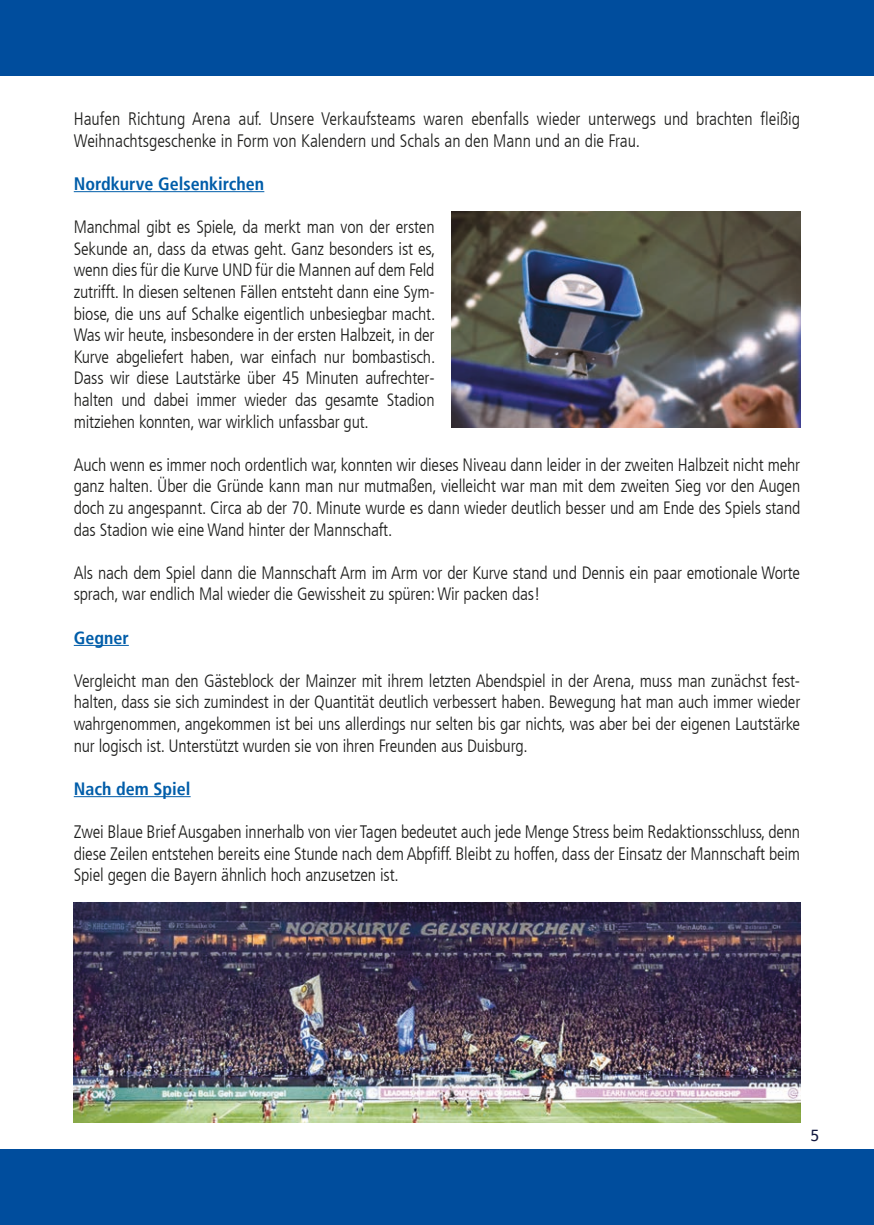
<style>
.page{position:relative;width:874px;height:1225px;background:#fff}
.page>*{position:absolute;margin:0;border:0;box-sizing:border-box;transform-origin:0 0}
._01_Fliestext{font:300 condensed 18px/21.6px "Frutiger LT";color:#1d1d1b}
._03_Subheadline_Rubr{font:700 condensed 18px "Frutiger LT";color:#005da9}
._01_Fliestext-2{font:300 condensed 17.8px/21.6px "Frutiger LT";letter-spacing:-.01em;color:#1d1d1b;text-align:justify}
._03_Subheadline_Rubr-2{font:700 condensed 17.8px "Frutiger LT";color:#005da9}
.t1{font:16px "Steinem";color:#131940}
</style>
<div class="page">
<hr style="left:74px;top:191px;width:190px;height:1px;background:#005da9">
<hr style="left:74px;top:645px;width:55px;height:1px;background:#005da9">
<hr style="left:74px;top:796px;width:116px;height:1px;background:#005da9">
<img style="left:74px;top:903px;width:725px;height:220px">
<img style="left:451px;top:211px;width:348px;height:216px">
<div style="left:0;top:1149px;width:17px;height:76px;background:#004d9d"></div>
<div style="left:17px;top:0;width:856px;height:75px;background:#004d9d"></div>
<div style="left:17px;top:1149px;width:856px;height:75px;background:#004d9d"></div>
<div style="left:0;top:0;width:17px;height:75px;background:#004d9d"></div>
<p class="_01_Fliestext" style="left:74px;top:108px;width:727px">Haufen Richtung Arena auf. Unsere Verkaufsteams waren ebenfalls wieder unterwegs und brachten fleißig<br>Weihnachtsgeschenke in Form von Kalendern und Schals an den Mann und an die Frau.</p>
<p class="_03_Subheadline_Rubr" style="left:74px;top:173px;width:192px">Nordkurve Gelsenkirchen</p>
<p class="_01_Fliestext-2" style="left:74px;top:216px;width:363px">Manchmal gibt es Spiele, da merkt man von der ersten Sekunde an, dass da etwas geht. Ganz besonders ist es, wenn dies für die Kurve UND für die Mannen auf dem Feld zutrifft. In diesen seltenen Fällen entsteht dann eine Sym&shy;biose, die uns auf Schalke eigentlich unbesiegbar macht.<br>Was wir heute, insbesondere in der ersten Halbzeit, in der Kurve abgeliefert haben, war einfach nur bombastisch.<br>Dass wir diese Lautstärke über 45 Minuten aufrechter&shy;halten und dabei immer wieder das gesamte Stadion mitziehen konnten, war wirklich unfassbar gut.</p>
<p class="_01_Fliestext-2" style="left:74px;top:454px;width:727px">Auch wenn es immer noch ordentlich war, konnten wir dieses Niveau dann leider in der zweiten Halbzeit nicht mehr ganz halten. Über die Gründe kann man nur mutmaßen, vielleicht war man mit dem zweiten Sieg vor den Augen doch zu angespannt. Circa ab der 70. Minute wurde es dann wieder deutlich besser und am Ende des Spiels stand das Stadion wie eine Wand hinter der Mannschaft.</p>
<p class="_01_Fliestext-2" style="left:74px;top:562px;width:727px">Als nach dem Spiel dann die Mannschaft Arm im Arm vor der Kurve stand und Dennis ein paar emotionale Worte sprach, war endlich Mal wieder die Gewissheit zu spüren: Wir packen das!</p>
<p class="_03_Subheadline_Rubr-2" style="left:74px;top:627px;width:57px">Gegner</p>
<p class="_01_Fliestext-2" style="left:74px;top:670px;width:727px">Vergleicht man den Gästeblock der Mainzer mit ihrem letzten Abendspiel in der Arena, muss man zunächst fest&shy;halten, dass sie sich zumindest in der Quantität deutlich verbessert haben. Bewegung hat man auch immer wieder wahrgenommen, angekommen ist bei uns allerdings nur selten bis gar nichts, was aber bei der eigenen Lautstärke nur logisch ist. Unterstützt wurden sie von ihren Freunden aus Duisburg.</p>
<p class="_03_Subheadline_Rubr-2" style="left:74px;top:778px;width:118px">Nach dem Spiel</p>
<p class="_01_Fliestext" style="left:74px;top:821px;width:727px;text-align:justify">Zwei Blaue Brief Ausgaben innerhalb von vier Tagen bedeutet auch jede Menge Stress beim Redaktionsschluss, denn diese Zeilen entstehen bereits eine Stunde nach dem Abpfiff. Bleibt zu hoffen, dass der Einsatz der Mannschaft beim Spiel gegen die Bayern ähnlich hoch anzusetzen ist.</p>
<p class="t1" style="left:810px;top:1126px;width:10px">5</p>
</div>
